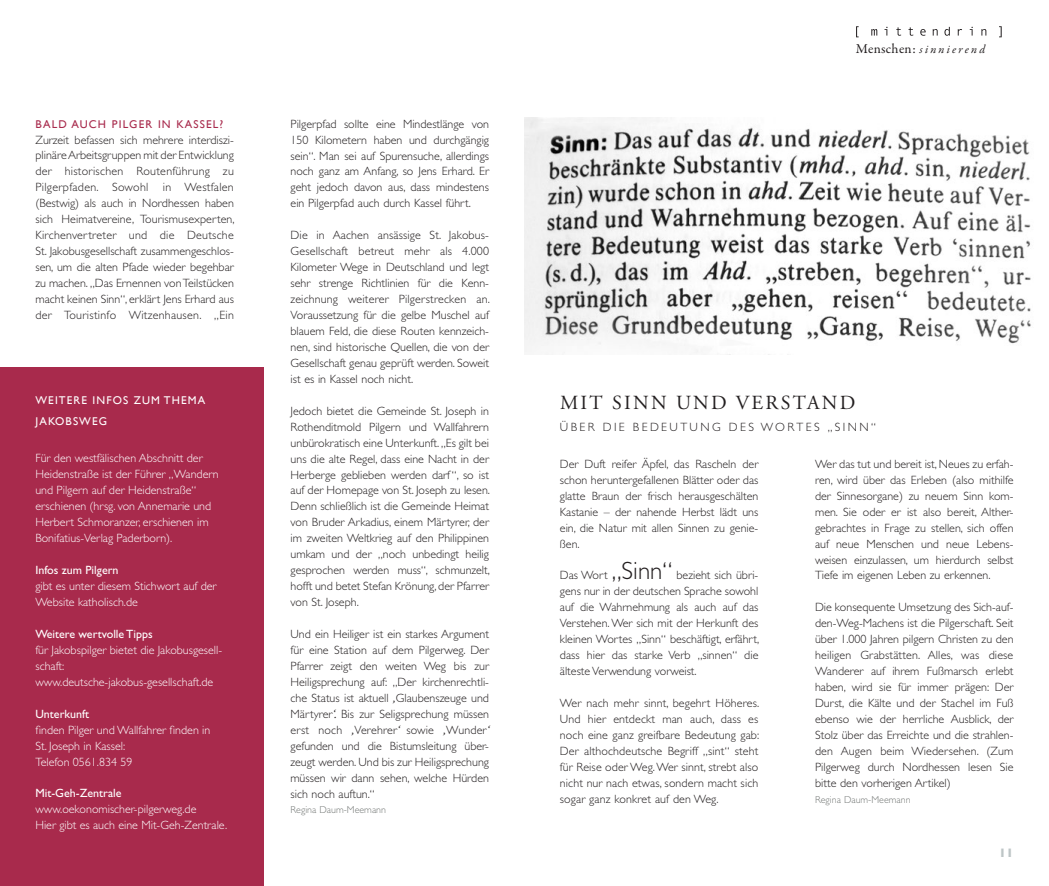
<style>
.page{position:relative;width:1049px;height:886px;background:#fff}
.page>*{position:absolute;margin:0;border:0;box-sizing:border-box;transform-origin:0 0}
.t1{font:20px "Adobe Garamond Pro";letter-spacing:.115em;color:#231f20}
.t2{font:700 12.5px "Gill Sans";color:#bdc5c6}
.t3{font:300 12px/16px "Gill Sans Std";color:#231f20;text-align:justify}
.t4{font:300 12px/16px "Gill Sans Std";color:#fff}
.t5{font:12px "Gill Sans Std";color:#fff}
.t6{font:italic 12px "Garamond Premr Pro";letter-spacing:.18em;color:#231f20}
.t7{font:11.25px/21.2px "Gill Sans";letter-spacing:.1em;color:#fff}
.t8{font:11.25px "Gill Sans";letter-spacing:.1em;color:#a82a4c}
.t9{font:300 10px "Gill Sans Std";color:#737775}
.s1{font-family:"Garamond Premr Pro";font-weight:400;font-style:italic}
.s2{font-style:normal;font-size:13.75px}
.s3{font-size:25px}
</style>
<div class="page">
<svg style="left:856px;top:26px;width:2px;height:11px"></svg>
<svg style="left:871px;top:29px;width:6px;height:7px"></svg>
<svg style="left:896px;top:27px;width:5px;height:9px"></svg>
<svg style="left:908px;top:27px;width:5px;height:9px"></svg>
<svg style="left:920px;top:29px;width:6px;height:7px"></svg>
<svg style="left:933px;top:29px;width:5px;height:7px"></svg>
<svg style="left:944px;top:27px;width:6px;height:9px"></svg>
<svg style="left:958px;top:29px;width:4px;height:7px"></svg>
<svg style="left:970px;top:27px;width:3px;height:9px"></svg>
<svg style="left:981px;top:29px;width:5px;height:7px"></svg>
<svg style="left:999px;top:26px;width:3px;height:11px"></svg>
<div style="left:0;top:367px;width:263px;height:519px;background:#a82a4c"></div>
<img style="left:524px;top:118px;width:507px;height:235px">
<p class="t8" style="left:35px;top:117px;width:189px">BALD AUCH PILGER IN KASSEL?</p>
<p class="t3" style="left:35px;top:132px;width:201px">Zurzeit befassen sich mehrere interdiszi&shy;plinäre Arbeitsgruppen mit der Entwicklung der historischen Routenführung zu Pilgerpfaden. Sowohl in Westfalen (Bestwig) als auch in Nordhessen haben sich Heimatvereine, Tourismusexperten, Kirchenvertreter und die Deutsche St. Jakobusgesellschaft zusammengeschlos&shy;sen, um die alten Pfade wieder begehbar zu machen. „Das Ernennen von Teilstücken macht keinen Sinn“, erklärt Jens Erhard aus der Touristinfo Witzenhausen. „Ein</p>
<p class="t7" style="left:35px;top:390px;width:171px">WEITERE INFOS ZUM THEMA<br>JAKOBSWEG</p>
<p class="t4" style="left:35px;top:451px;width:185px">Für den westfälischen Abschnitt der Heidenstraße ist der Führer „Wandern und Pilgern auf der Heidenstraße“ erschienen (hrsg. von Annemarie und Herbert Schmoranzer, erschienen im Bonifatius-Verlag Paderborn).</p>
<p class="t5" style="left:35px;top:563px;width:85px">Infos zum Pilgern</p>
<p class="t4" style="left:35px;top:578px;width:183px">gibt es unter diesem Stichwort auf der<br>Website katholisch.de</p>
<p class="t5" style="left:35px;top:627px;width:119px">Weitere wertvolle Tipps</p>
<p class="t4" style="left:35px;top:642px;width:188px">für Jakobspilger bietet die Jakobusgesell&shy;schaft: www.deutsche-jakobus-gesellschaft.de</p>
<p class="t5" style="left:35px;top:707px;width:55px">Unterkunft</p>
<p class="t4" style="left:35px;top:722px;width:176px">finden Pilger und Wallfahrer finden in<br>St. Joseph in Kassel:<br>Telefon 0561.834 59</p>
<p class="t5" style="left:35px;top:786px;width:88px">Mit-Geh-Zentrale</p>
<p class="t4" style="left:35px;top:801px;width:193px">www.oekonomischer-pilgerweg.de<br>Hier gibt es auch eine Mit-Geh-Zentrale.</p>
<p class="t3" style="left:291px;top:116px;width:200px">Pilgerpfad sollte eine Mindestlänge von 150 Kilometern haben und durchgängig sein“. Man sei auf Spurensuche, allerdings noch ganz am Anfang, so Jens Erhard. Er geht jedoch davon aus, dass mindestens ein Pilgerpfad auch durch Kassel führt.</p>
<p class="t3" style="left:291px;top:227px;width:201px">Die in Aachen ansässige St. Jakobus-Gesellschaft betreut mehr als 4.000<br>Kilometer Wege in Deutschland und legt sehr strenge Richtlinien für die Kenn&shy;zeichnung weiterer Pilgerstrecken an.<br>Voraussetzung für die gelbe Muschel auf blauem Feld, die diese Routen kennzeich&shy;nen, sind historische Quellen, die von der Gesellschaft genau geprüft werden. Soweit ist es in Kassel noch nicht.</p>
<p class="t3" style="left:291px;top:403px;width:201px">Jedoch bietet die Gemeinde St. Joseph in Rothenditmold Pilgern und Wallfahrern unbürokratisch eine Unterkunft. „Es gilt bei uns die alte Regel, dass eine Nacht in der Herberge geblieben werden darf “, so ist auf der Homepage von St. Joseph zu lesen.<br>Denn schließlich ist die Gemeinde Heimat von Bruder Arkadius, einem Märtyrer, der im zweiten Weltkrieg auf den Philippinen umkam und der „noch unbedingt heilig gesprochen werden muss“, schmunzelt, hofft und betet Stefan Krönung, der Pfarrer von St. Joseph.</p>
<p class="t3" style="left:291px;top:626px;width:200px">Und ein Heiliger ist ein starkes Argument für eine Station auf dem Pilgerweg. Der Pfarrer zeigt den weiten Weg bis zur Heiligsprechung auf: „Der kirchenrechtli&shy;che Status ist aktuell <span class="s1">‚</span>Glaubenszeuge und Märtyrer<span class="s1">‘.</span> Bis zur Seligsprechung müssen erst noch <span class="s1">‚</span>Verehrer<span class="s1">‘</span> sowie <span class="s1">‚</span>Wunder<span class="s1">‘ </span>gefunden und die Bistumsleitung über&shy;zeugt werden. Und bis zur Heiligsprechung müssen wir dann sehen, welche Hürden sich noch auftun.“</p>
<p class="t9" style="left:291px;top:804px;width:97px">Regina Daum-Meemann</p>
<p class="t6" style="left:856px;top:42px;width:131px"><span class="s2">Menschen:</span> sinnierend</p>
<h1 class="t1" style="left:560px;top:391px;width:297px">MIT SINN UND VERSTAND</h1>
<p class="t3" style="left:560px;top:419px;width:20px">Über</p>
<p class="t3" style="left:603px;top:419px;width:8px">die</p>
<p class="t3" style="left:633px;top:419px;width:20px">Bedeutung</p>
<p class="t3" style="left:729px;top:419px;width:9px">des</p>
<p class="t3" style="left:761px;top:419px;width:24px">Wortes</p>
<p class="t3" style="left:828px;top:419px;width:25px">„Sinn</p>
<p class="t3" style="left:871px;top:419px;width:6px">“</p>
<p class="t3" style="left:560px;top:456px;width:200px">Der Duft reifer Äpfel, das Rascheln der schon heruntergefallenen Blätter oder das glatte Braun der frisch herausgeschälten Kastanie – der nahende Herbst lädt uns ein, die Natur mit allen Sinnen zu genie&shy;ßen.</p>
<p class="t3" style="left:560px;top:567px;width:201px">Das Wort <span class="s3">„Sinn“</span> bezieht sich übri&shy;gens nur in der deutschen Sprache sowohl auf die Wahrnehmung als auch auf das Verstehen. Wer sich mit der Herkunft des kleinen Wortes „Sinn“ beschäftigt, erfährt, dass hier das starke Verb „sinnen“ die älteste Verwendung vorweist.</p>
<p class="t3" style="left:560px;top:695px;width:201px">Wer nach mehr sinnt, begehrt Höheres.<br>Und hier entdeckt man auch, dass es noch eine ganz greifbare Bedeutung gab:<br>Der althochdeutsche Begriff „sint“ steht für Reise oder Weg. Wer sinnt, strebt also nicht nur nach etwas, sondern macht sich sogar ganz konkret auf den Weg.</p>
<p class="t3" style="left:815px;top:456px;width:200px">Wer das tut und bereit ist, Neues zu erfah&shy;ren, wird über das Erleben (also mithilfe der Sinnesorgane) zu neuem Sinn kom&shy;men. Sie oder er ist also bereit, Alther&shy;gebrachtes in Frage zu stellen, sich offen auf neue Menschen und neue Lebens&shy;weisen einzulassen, um hierdurch selbst Tiefe im eigenen Leben zu erkennen.</p>
<p class="t3" style="left:815px;top:599px;width:200px">Die konsequente Umsetzung des Sich-auf&shy;den-Weg-Machens ist die Pilgerschaft. Seit über 1.000 Jahren pilgern Christen zu den heiligen Grabstätten. Alles, was diese Wanderer auf ihrem Fußmarsch erlebt haben, wird sie für immer prägen: Der Durst, die Kälte und der Stachel im Fuß ebenso wie der herrliche Ausblick, der Stolz über das Erreichte und die strahlen&shy;den Augen beim Wiedersehen. (Zum Pilgerweg durch Nordhessen lesen Sie bitte den vorherigen Artikel)</p>
<p class="t9" style="left:815px;top:794px;width:97px">Regina Daum-Meemann</p>
<p class="t2" style="left:999px;top:846px;width:16px">11</p>
</div>
